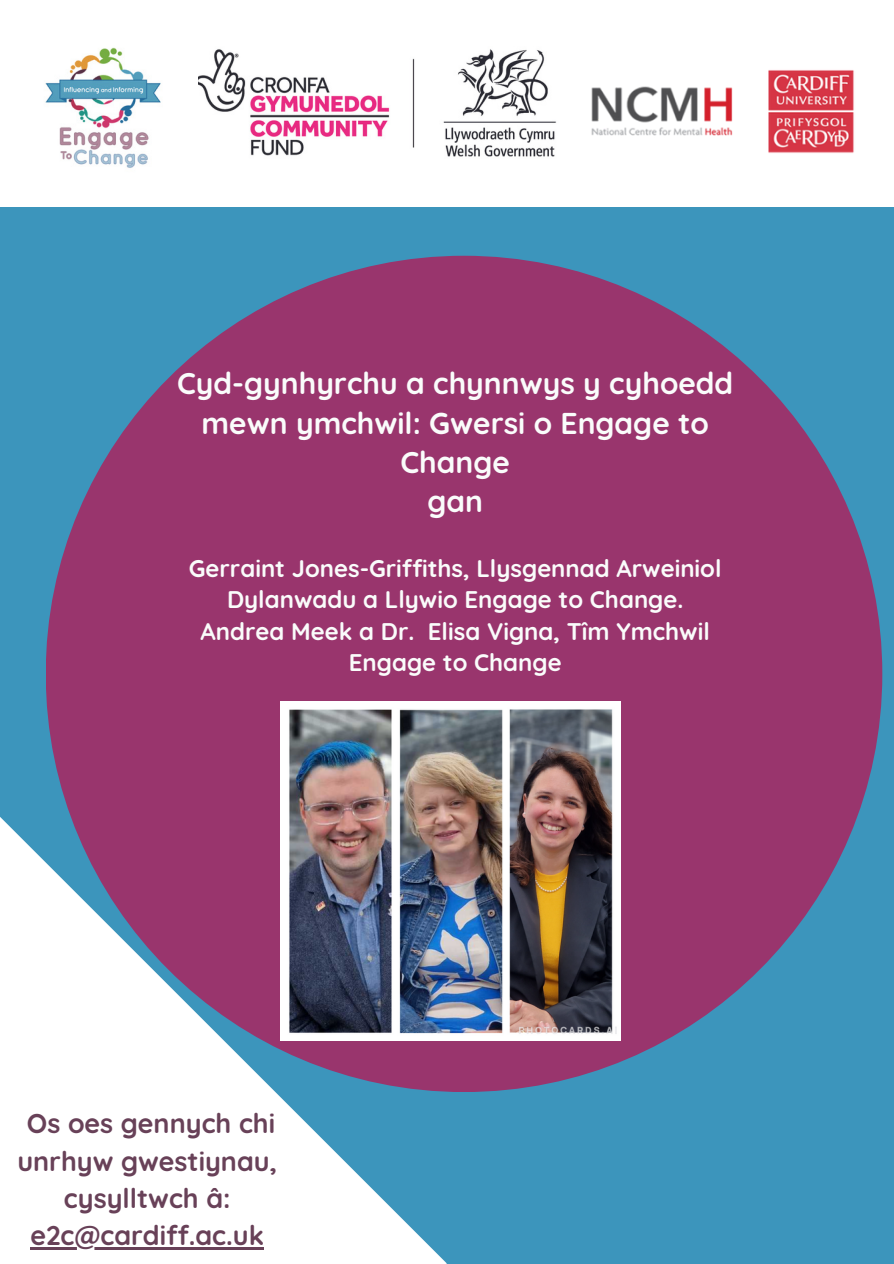
<style>
.page{position:relative;width:894px;height:1264px;background:#fff}
.page>*{position:absolute;margin:0;border:0;box-sizing:border-box;transform-origin:0 0}
.t1{font:700 30px/39.3px "Quicksand";color:#fafcfb;text-align:center}
.t2{font:700 27px/37.2px "Quicksand";color:#684158;text-align:center}
.t3{font:700 24px/31.5px "Quicksand";color:#fafcfb;text-align:center}
</style>
<div class="page">
<div style="left:0;top:0;width:893px;height:1263px;background:#3c95bc"></div>
<div style="left:46px;top:256px;width:836px;height:836px;background:#99356d;border-radius:50%"></div>
<svg style="left:0;top:734px;width:446px;height:529px;fill:#fff"></svg>
<div style="left:0;top:0;width:893px;height:206px;background:#fff"></div>
<img style="left:197px;top:37px;width:389px;height:136px">
<img style="left:565px;top:65px;width:315px;height:108px">
<img style="left:11px;top:37px;width:186px;height:151px">
<img style="left:280px;top:701px;width:340px;height:339px">
<hr style="left:30px;top:1247px;width:234px;height:2px;background:#684158">
<p class="t1" style="left:177px;top:363px;width:557px">Cyd-gynhyrchu a chynnwys y cyhoedd mewn ymchwil: Gwersi o Engage to<br>Change<br>gan</p>
<p class="t3" style="left:189px;top:552px;width:534px">Gerraint Jones-Griffiths, Llysgennad Arweiniol<br>Dylanwadu a Llywio Engage to Change.</p>
<p class="t3" style="left:200px;top:615px;width:510px">Andrea Meek a Dr. Elisa Vigna, Tîm Ymchwil<br>Engage to Change</p>
<h2 class="t2" style="left:17px;top:1104px;width:261px">Os oes gennych chi unrhyw gwestiynau, cysylltwch â: e2c@cardiff.ac.uk</h2>
</div>
